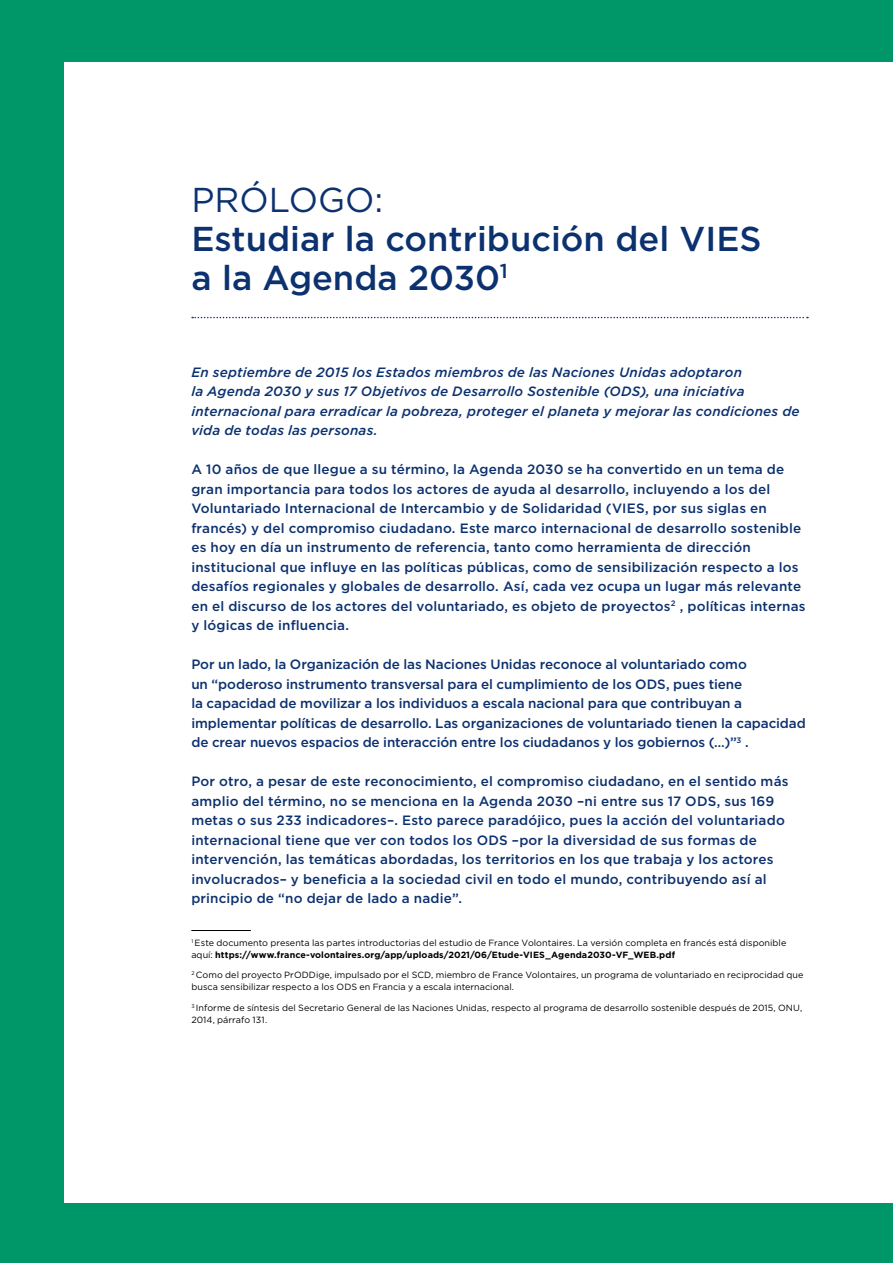
<style>
.page{position:relative;width:893px;height:1263px;background:#009768}
.page>*{position:absolute;margin:0;border:0;box-sizing:border-box;transform-origin:0 0}
.t1{font:500 34.5px/39px "Gotham";color:#0c316f}
.t2{font:34.5px "Gotham";color:#0c316f}
.t3{font:500 13.5px/19.5px "Gotham";letter-spacing:.01em;color:#0c316f}
.t4{font:italic 500 13.5px/19.5px "Gotham";letter-spacing:.015em;color:#0c316f}
.t5{font:9px/12px "Gotham";letter-spacing:.005em;color:#000}
.s1{font-weight:700}
</style>
<div class="page">
<div style="left:65px;top:62px;width:828px;height:1141px;background:#fff"></div>
<hr style="left:191px;top:930px;width:60px;height:1px;background:#000">
<svg style="left:192px;top:317px;width:616px;height:1px"></svg>
<h1 class="t2" style="left:192px;top:180px;width:193px">PRÓLOGO:</h1>
<h1 class="t1" style="left:192px;top:218px;width:572px">Estudiar la contribución del VIES a la Agenda 2030<sup>1</sup></h1>
<p class="t4" style="left:191px;top:362px;width:610px">En septiembre de 2015 los Estados miembros de las Naciones Unidas adoptaron<br>la Agenda 2030 y sus 17 Objetivos de Desarrollo Sostenible (ODS), una iniciativa internacional para erradicar la pobreza, proteger el planeta y mejorar las condiciones de vida de todas las personas.</p>
<p class="t3" style="left:191px;top:459px;width:616px">A 10 años de que llegue a su término, la Agenda 2030 se ha convertido en un tema de gran importancia para todos los actores de ayuda al desarrollo, incluyendo a los del Voluntariado Internacional de Intercambio y de Solidaridad (VIES, por sus siglas en francés) y del compromiso ciudadano. Este marco internacional de desarrollo sostenible es hoy en día un instrumento de referencia, tanto como herramienta de dirección institucional que influye en las políticas públicas, como de sensibilización respecto a los desafíos regionales y globales de desarrollo. Así, cada vez ocupa un lugar más relevante en el discurso de los actores del voluntariado, es objeto de proyectos<sup>2</sup> , políticas internas y lógicas de influencia.</p>
<p class="t3" style="left:191px;top:654px;width:616px">Por un lado, la Organización de las Naciones Unidas reconoce al voluntariado como<br>un “poderoso instrumento transversal para el cumplimiento de los ODS, pues tiene<br>la capacidad de movilizar a los individuos a escala nacional para que contribuyan a implementar políticas de desarrollo. Las organizaciones de voluntariado tienen la capacidad de crear nuevos espacios de interacción entre los ciudadanos y los gobiernos (…)”<sup>3</sup> .</p>
<p class="t3" style="left:191px;top:771px;width:599px">Por otro, a pesar de este reconocimiento, el compromiso ciudadano, en el sentido más amplio del término, no se menciona en la Agenda 2030 –ni entre sus 17 ODS, sus 169 metas o sus 233 indicadores–. Esto parece paradójico, pues la acción del voluntariado internacional tiene que ver con todos los ODS –por la diversidad de sus formas de intervención, las temáticas abordadas, los territorios en los que trabaja y los actores involucrados– y beneficia a la sociedad civil en todo el mundo, contribuyendo así al principio de “no dejar de lado a nadie”.</p>
<p class="t5" style="left:191px;top:936px;width:596px"><sup>1</sup> Este documento presenta las partes introductorias del estudio de France Volontaires. La versión completa en francés está disponible aquí: <span class="s1">https://www.france-volontaires.org/app/uploads/2021/06/Etude-VIES_Agenda2030-VF_WEB.pdf</span></p>
<p class="t5" style="left:191px;top:969px;width:614px"><sup>2</sup> Como del proyecto PrODDige, impulsado por el SCD, miembro de France Volontaires, un programa de voluntariado en reciprocidad que busca sensibilizar respecto a los ODS en Francia y a escala internacional.</p>
<p class="t5" style="left:191px;top:1001px;width:612px"><sup>3</sup> Informe de síntesis del Secretario General de las Naciones Unidas, respecto al programa de desarrollo sostenible después de 2015, ONU,<br>2014, párrafo 131.</p>
</div>
